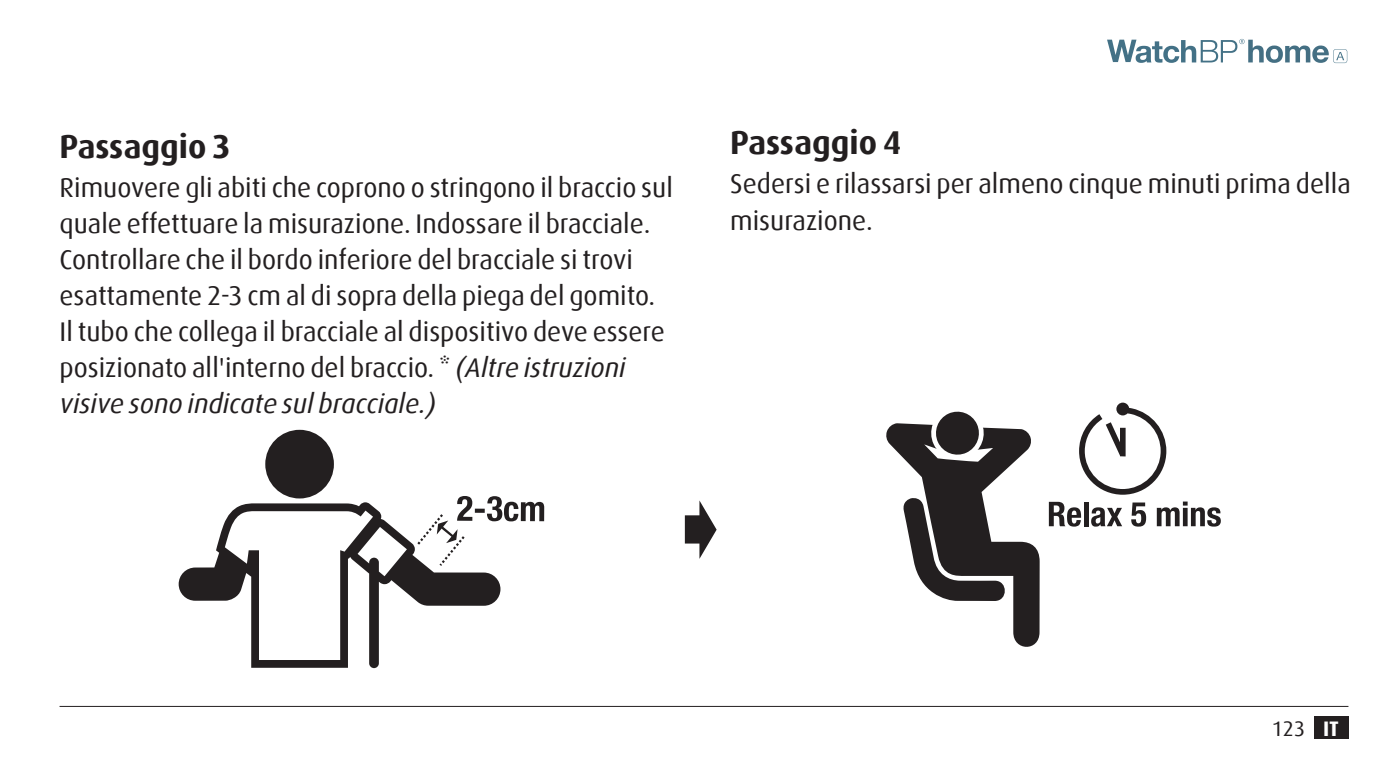
<style>
.page{position:relative;width:1391px;height:766px;background:#fff}
.page>*{position:absolute;margin:0;border:0;box-sizing:border-box;transform-origin:0 0}
.t1{font:700 33px "Dax";color:#231f20}
.t2{font:27px/36px "Dax";color:#231f20}
.t3{font:21px "Dax";color:#231f20}
.s1{font-style:italic}
.s2{font-weight:700;color:#fff}
</style>
<div class="page">
<div style="left:1313px;top:716px;width:35px;height:22px;background:#231f20"></div>
<hr style="left:60px;top:705px;width:1288px;height:1px;background:#231f20">
<svg style="left:1107px;top:39px;width:240px;height:24px"></svg>
<svg style="left:685px;top:500px;width:31px;height:58px"></svg>
<svg style="left:1048px;top:501px;width:33px;height:25px"></svg>
<div style="left:1083px;top:501px;width:5px;height:25px;background:#231f20"></div>
<svg style="left:1091px;top:507px;width:31px;height:19px"></svg>
<svg style="left:1131px;top:502px;width:15px;height:24px"></svg>
<svg style="left:1156px;top:501px;width:64px;height:25px"></svg>
<svg style="left:886px;top:411px;width:153px;height:236px"></svg>
<svg style="left:1079px;top:402px;width:87px;height:92px"></svg>
<svg style="left:179px;top:429px;width:365px;height:239px"></svg>
<p class="t1" style="left:60px;top:127px;width:173px">Passaggio 3</p>
<p class="t2" style="left:60px;top:170px;width:615px">Rimuovere gli abiti che coprono o stringono il braccio sul quale effettuare la misurazione. Indossare il bracciale.<br>Controllare che il bordo inferiore del bracciale si trovi esattamente 2-3 cm al di sopra della piega del gomito.<br>Il tubo che collega il bracciale al dispositivo deve essere posizionato all'interno del braccio. * <span class="s1">(Altre istruzioni visive sono indicate sul bracciale.)</span></p>
<p class="t1" style="left:730px;top:124px;width:173px">Passaggio 4</p>
<p class="t2" style="left:730px;top:166px;width:622px">Sedersi e rilassarsi per almeno cinque minuti prima della misurazione.</p>
<p class="t3" style="left:1271px;top:716px;width:69px">123 <span class="s2">IT</span></p>
</div>
